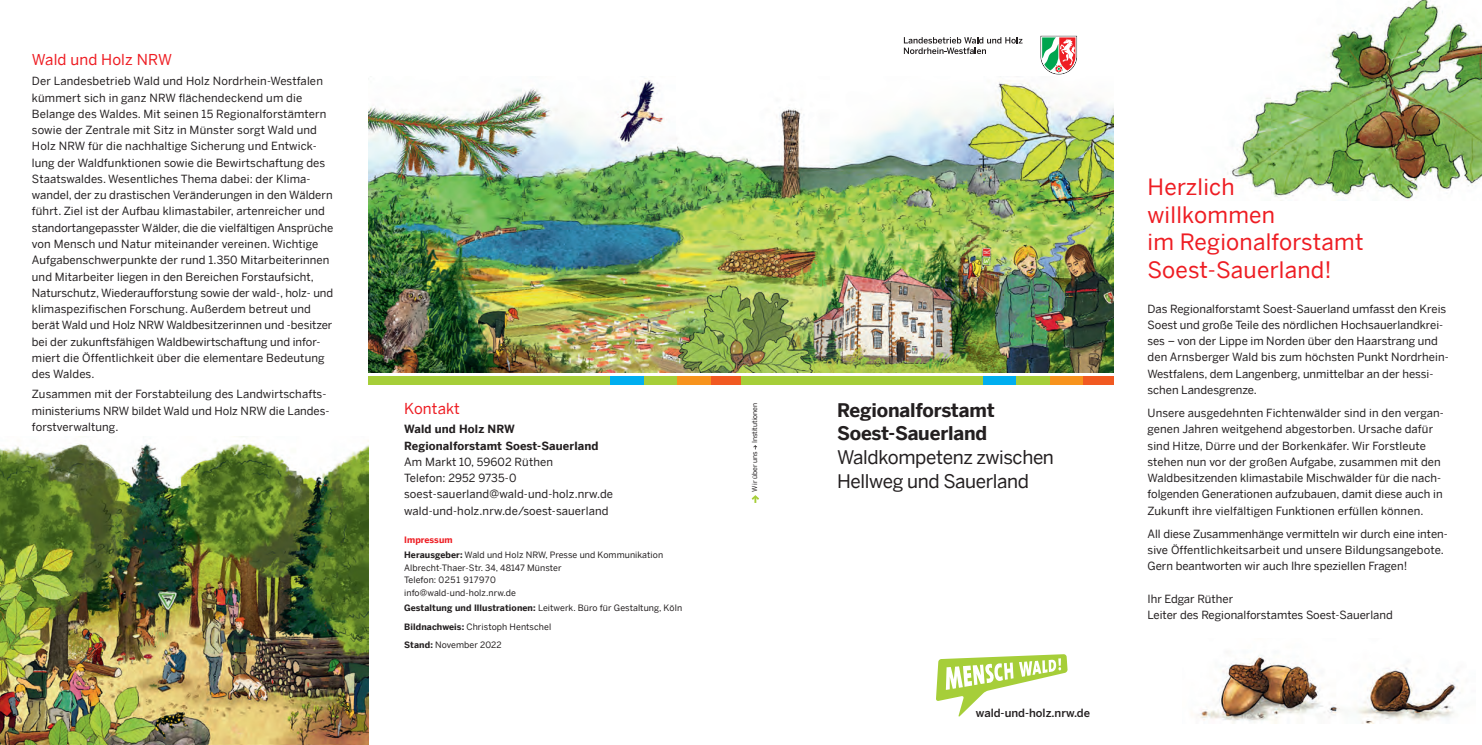
<style>
.page{position:relative;width:1482px;height:745px;background:#fff}
.page>*{position:absolute;margin:0;border:0;box-sizing:border-box;transform-origin:0 0}
.t1{font:22.5px/27.5px "Benton Sans TT";letter-spacing:.01em;color:#ee1d23}
.t2{font:18.75px/23.8px "Benton Sans TT";letter-spacing:-.02em;color:#231f20}
.t3{font:700 18.75px/23.8px "Benton Sans TT";letter-spacing:-.01em;color:#231f20}
.t4{font:15px "Benton Sans TT";letter-spacing:.01em;color:#ee1d23}
.t5{font:11.25px/16.2px "Benton Sans TT";letter-spacing:.005em;color:#231f20}
.t6{font:700 11.25px/16.2px "Benton Sans TT";letter-spacing:.01em;color:#231f20}
.t7{font:500 11.25px "Benton Sans";color:#231f20}
.t8{font:8.75px/12.5px "Benton Sans TT";letter-spacing:.01em;color:#231f20}
.t9{font:6.88px "Benton Sans TT";color:#231f20}
.s1{font-weight:700;color:#ee1d23}
.s2{font-weight:700}
</style>
<div class="page">
<div style="left:1083px;top:376px;width:30px;height:9px;background:#f15921"></div>
<div style="left:1049px;top:376px;width:34px;height:9px;background:#f7931d"></div>
<div style="left:1015px;top:376px;width:34px;height:9px;background:#a6ce39"></div>
<div style="left:982px;top:376px;width:33px;height:9px;background:#00aeef"></div>
<div style="left:741px;top:376px;width:241px;height:9px;background:#a6ce39"></div>
<div style="left:710px;top:376px;width:31px;height:8px;background:#f15921"></div>
<div style="left:677px;top:376px;width:33px;height:8px;background:#f7931d"></div>
<div style="left:643px;top:376px;width:34px;height:8px;background:#a6ce39"></div>
<div style="left:609px;top:376px;width:34px;height:8px;background:#00aeef"></div>
<div style="left:369px;top:376px;width:240px;height:8px;background:#a6ce39"></div>
<svg style="left:751px;top:495px;width:8px;height:7px"></svg>
<svg style="left:753px;top:445px;width:4px;height:4px"></svg>
<img style="left:0;top:436px;width:369px;height:308px">
<img style="left:369px;top:80px;width:744px;height:292px">
<img style="left:952px;top:233px;width:29px;height:20px">
<svg style="left:936px;top:654px;width:131px;height:62px"></svg>
<img style="left:1227px;top:0;width:254px;height:199px">
<img style="left:1197px;top:655px;width:263px;height:67px">
<svg style="left:903px;top:37px;width:119px;height:17px"></svg>
<svg style="left:1040px;top:36px;width:36px;height:38px"></svg>
<h3 class="t4" style="left:32px;top:52px;width:142px">Wald und Holz NRW</h3>
<p class="t5" style="left:32px;top:73px;width:303px">Der Landesbetrieb Wald und Holz Nordrhein-Westfalen kümmert sich in ganz NRW flächendeckend um die Belange des Waldes. Mit seinen 15 Regionalforstämtern sowie der Zentrale mit Sitz in Münster sorgt Wald und Holz NRW für die nachhaltige Sicherung und Entwick&shy;lung der Waldfunktionen sowie die Bewirtschaftung des Staatswaldes. Wesentliches Thema dabei: der Klima&shy;wandel, der zu drastischen Veränderungen in den Wäldern führt. Ziel ist der Aufbau klimastabiler, artenreicher und standortangepasster Wälder, die die vielfältigen Ansprüche von Mensch und Natur miteinander vereinen. Wichtige Aufgabenschwerpunkte der rund 1.350 Mitarbeiterinnen und Mitarbeiter liegen in den Bereichen Forstaufsicht, Naturschutz, Wiederaufforstung sowie der wald-, holz- und klimaspezifischen Forschung. Außerdem betreut und berät Wald und Holz NRW Waldbesitzerinnen und -besitzer bei der zukunftsfähigen Waldbewirtschaftung und infor&shy;miert die Öffentlichkeit über die elementare Bedeutung des Waldes.</p>
<p class="t5" style="left:32px;top:386px;width:298px">Zusammen mit der Forstabteilung des Landwirtschafts&shy;ministeriums NRW bildet Wald und Holz NRW die Landes&shy;forstverwaltung.</p>
<h3 class="t4" style="left:404px;top:400px;width:57px">Kontakt</h3>
<p class="t6" style="left:404px;top:421px;width:196px">Wald und Holz NRW<br>Regionalforstamt Soest-Sauerland</p>
<p class="t5" style="left:404px;top:453px;width:210px">Am Markt 10, 59602 Rüthen<br>Telefon: 2952 9735-0 soest-sauerland@wald-und-holz.nrw.de wald-und-holz.nrw.de/soest-sauerland</p>
<p class="t8" style="left:404px;top:531px;width:260px;line-height:15.6px"><span class="s1">Impressum<br></span><span class="s2">Herausgeber:</span> Wald und Holz NRW, Presse und Kommunikation</p>
<p class="t8" style="left:404px;top:561px;width:159px">Albrecht-Thaer-Str. 34, 48147 Münster<br>Telefon: 0251 917970 info@wald-und-holz.nrw.de</p>
<p class="t8" style="left:404px;top:599px;width:279px;line-height:18.1px"><span class="s2">Gestaltung und Illustrationen:</span> Leitwerk. Büro für Gestaltung, Köln<br><span class="s2">Bildnachweis:</span> Christoph Hentschel<br><span class="s2">Stand:</span> November 2022</p>
<p class="t9" style="left:751px;top:491px;width:90px;rotate:-90deg">Wir über uns Institutionen</p>
<h2 class="t3" style="left:837px;top:398px;width:159px">Regionalforstamt<br>Soest-Sauerland</h2>
<h2 class="t2" style="left:837px;top:445px;width:218px">Waldkompetenz zwischen<br>Hellweg und Sauerland</h2>
<p class="t7" style="left:975px;top:705px;width:116px">wald-und-holz.nrw.de</p>
<h1 class="t1" style="left:1147px;top:173px;width:217px">Herzlich willkommen<br>im Regionalforstamt<br>Soest-Sauerland!</h1>
<p class="t5" style="left:1147px;top:300px;width:303px">Das Regionalforstamt Soest-Sauerland umfasst den Kreis Soest und große Teile des nördlichen Hochsauerlandkrei&shy;ses – von der Lippe im Norden über den Haarstrang und den Arnsberger Wald bis zum höchsten Punkt Nordrhein-Westfalens, dem Langenberg, unmittelbar an der hessi&shy;schen Landesgrenze.</p>
<p class="t5" style="left:1147px;top:405px;width:298px">Unsere ausgedehnten Fichtenwälder sind in den vergan&shy;genen Jahren weitgehend abgestorben. Ursache dafür sind Hitze, Dürre und der Borkenkäfer. Wir Forstleute stehen nun vor der großen Aufgabe, zusammen mit den Waldbesitzenden klimastabile Mischwälder für die nach&shy;folgenden Generationen aufzubauen, damit diese auch in Zukunft ihre vielfältigen Funktionen erfüllen können.</p>
<p class="t5" style="left:1147px;top:525px;width:302px">All diese Zusammenhänge vermitteln wir durch eine inten&shy;sive Öffentlichkeitsarbeit und unsere Bildungsangebote.<br>Gern beantworten wir auch Ihre speziellen Fragen!</p>
<p class="t5" style="left:1147px;top:590px;width:247px">Ihr Edgar Rüther<br>Leiter des Regionalforstamtes Soest-Sauerland</p>
</div>
